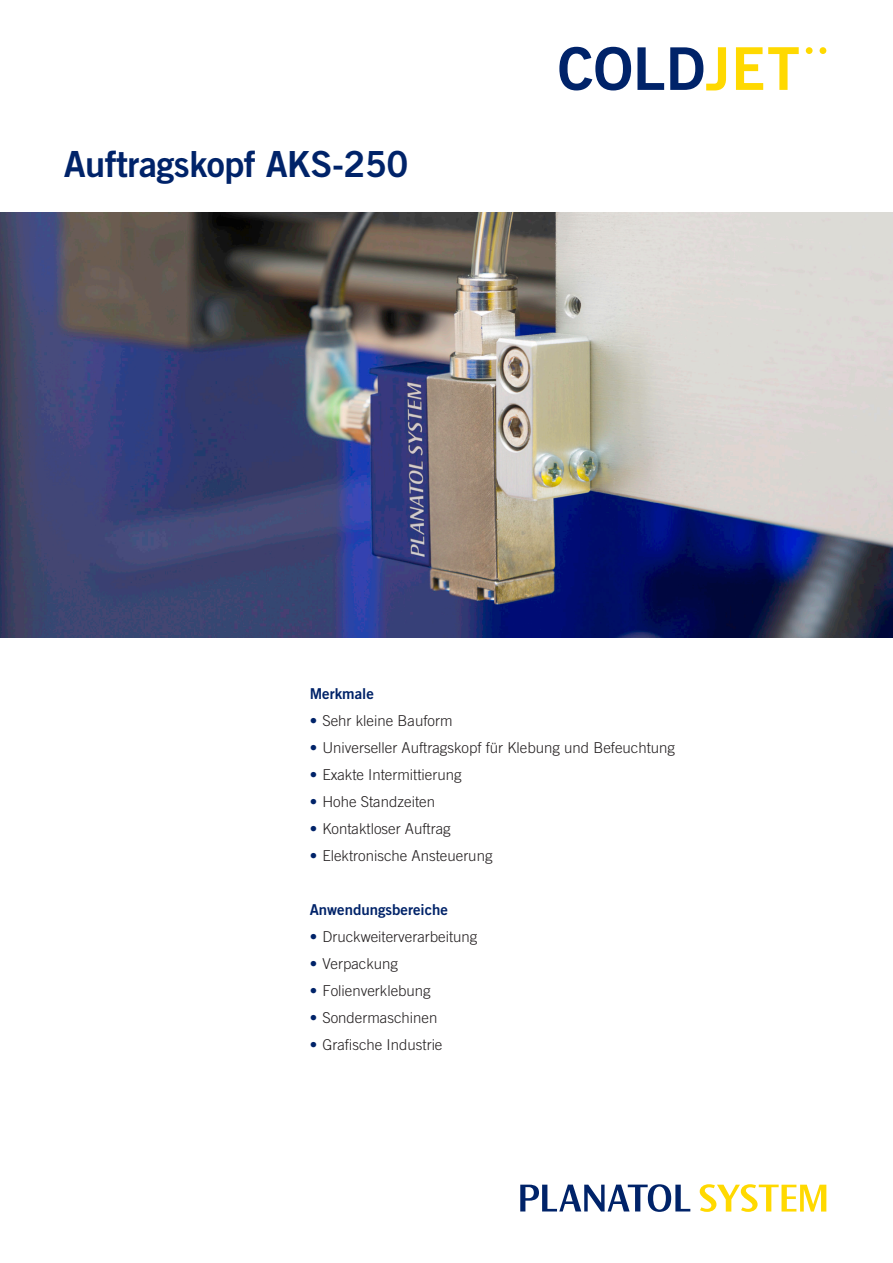
<style>
.page{position:relative;width:893px;height:1263px;background:#fff}
.page>*{position:absolute;margin:0;border:0;box-sizing:border-box;transform-origin:0 0}
.Titel{font:36px "Trade Gothic Bold Two";letter-spacing:-.015em;color:#002369}
.t1{font:300 15px "Trade Gothic";color:#231f20}
.Fließtext_Fett{font:15px "Trade Gothic Bold Two";color:#002369}
.s1{font-family:"Trade Gothic Bold Two";font-weight:400;color:#002369}
</style>
<div class="page">
<img style="left:0;top:213px;width:893px;height:425px">
<svg style="left:520px;top:1184px;width:170px;height:28px"></svg>
<svg style="left:700px;top:1184px;width:126px;height:28px"></svg>
<svg style="left:736px;top:47px;width:63px;height:43px"></svg>
<div style="left:806px;top:47px;width:7px;height:7px;background:#ffd900;border-radius:50%"></div>
<div style="left:820px;top:47px;width:6px;height:7px;background:#ffd900;border-radius:50%"></div>
<svg style="left:670px;top:47px;width:56px;height:43px"></svg>
<svg style="left:637px;top:47px;width:27px;height:43px"></svg>
<svg style="left:559px;top:47px;width:72px;height:43px"></svg>
<p class="Titel" style="left:64px;top:142px;width:346px">Auftragskopf AKS-250</p>
<p class="Fließtext_Fett" style="left:310px;top:684px;width:66px">Merkmale</p>
<p class="t1" style="left:310px;top:712px;width:144px"><span class="s1">•</span> Sehr kleine Bauform</p>
<p class="t1" style="left:310px;top:739px;width:367px"><span class="s1">•</span> Universeller Auftragskopf für Klebung und Befeuchtung</p>
<p class="t1" style="left:310px;top:766px;width:153px"><span class="s1">•</span> Exakte Intermittierung</p>
<p class="t1" style="left:310px;top:793px;width:127px"><span class="s1">•</span> Hohe Standzeiten</p>
<p class="t1" style="left:310px;top:820px;width:143px"><span class="s1">•</span> Kontaktloser Auftrag</p>
<p class="t1" style="left:310px;top:847px;width:184px"><span class="s1">•</span> Elektronische Ansteuerung</p>
<p class="Fließtext_Fett" style="left:310px;top:900px;width:140px">Anwendungsbereiche</p>
<p class="t1" style="left:310px;top:928px;width:169px"><span class="s1">•</span> Druckweiterverarbeitung</p>
<p class="t1" style="left:310px;top:955px;width:90px"><span class="s1">•</span> Verpackung</p>
<p class="t1" style="left:310px;top:982px;width:123px"><span class="s1">•</span> Folienverklebung</p>
<p class="t1" style="left:310px;top:1009px;width:129px"><span class="s1">•</span> Sondermaschinen</p>
<p class="t1" style="left:310px;top:1036px;width:134px"><span class="s1">•</span> Grafische Industrie</p>
</div>
